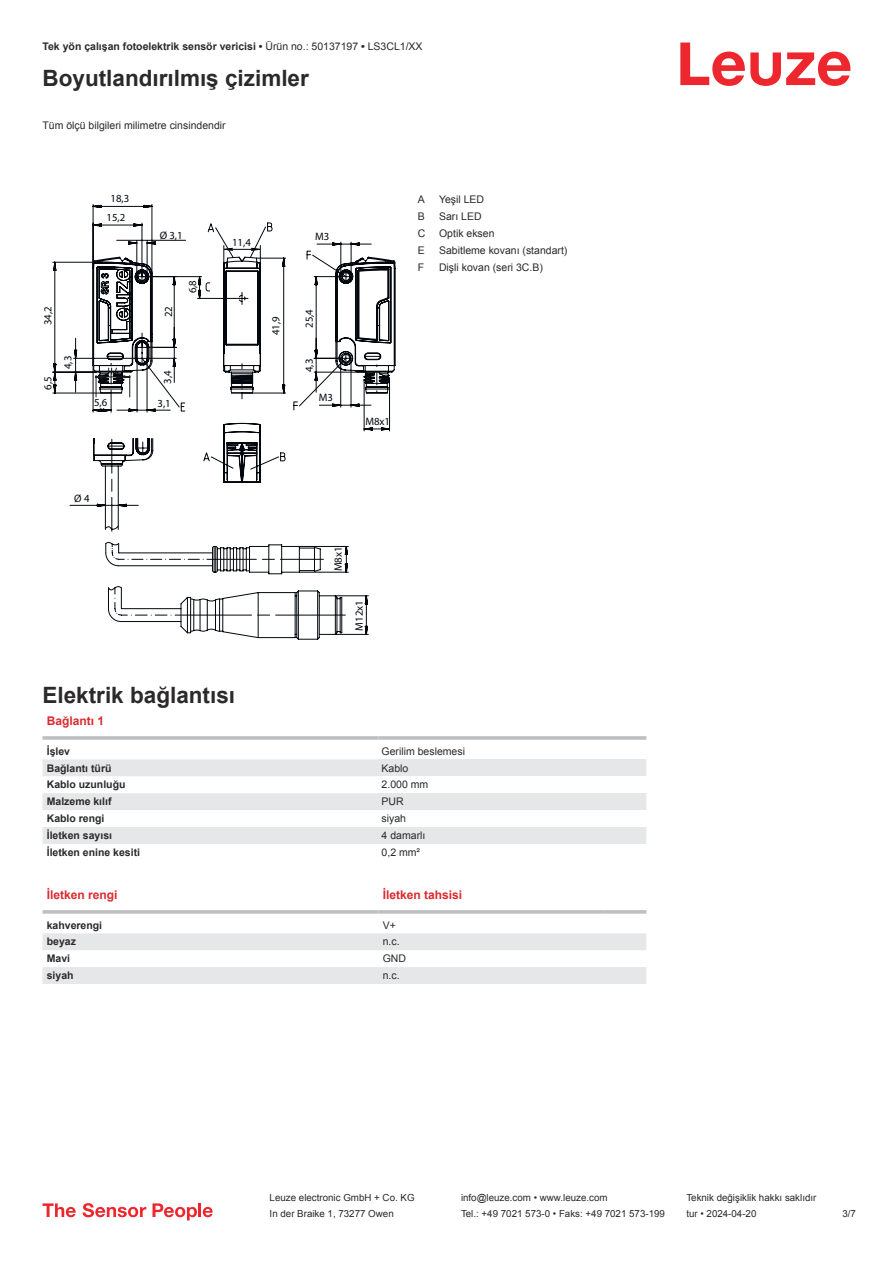
<style>
.page{position:relative;width:893px;height:1263px;background:#fff}
.page>*{position:absolute;margin:0;border:0;box-sizing:border-box;transform-origin:0 0}
.t1{font:700 22.5px "Arial";color:#2b292a}
.t2{font:700 12px "Arial";color:#db2a30}
.t3{font:10.8px/18.8px "Myriad Pro";color:#03080e;text-align:center}
.t4{font:10.5px "Arial";color:#2b292a}
.t5{font:700 10.5px "Arial";color:#2b292a}
.t6{font:9.75px "Arial";color:#2b292a}
.s1{font-weight:400}
</style>
<div class="page">
<svg style="left:680px;top:43px;width:170px;height:43px"></svg>
<svg style="left:43px;top:759px;width:335px;height:85px;fill:#e6e7e9"></svg>
<hr style="left:43px;top:736px;width:335px;height:4px;background:#bdbfc1">
<hr style="left:378px;top:736px;width:268px;height:4px;background:#c8cacc">
<div style="left:378px;top:759px;width:268px;height:17px;background:#e6e7e9"></div>
<div style="left:378px;top:793px;width:268px;height:17px;background:#e6e7e9"></div>
<div style="left:378px;top:827px;width:268px;height:17px;background:#e6e7e9"></div>
<svg style="left:43px;top:933px;width:603px;height:51px"></svg>
<svg style="left:43px;top:910px;width:335px;height:4px"></svg>
<svg style="left:378px;top:910px;width:226px;height:4px"></svg>
<svg style="left:604px;top:910px;width:42px;height:4px"></svg>
<svg style="left:43px;top:1203px;width:33px;height:14px"></svg>
<svg style="left:83px;top:1203px;width:63px;height:14px"></svg>
<svg style="left:153px;top:1203px;width:44px;height:17px"></svg>
<hr style="left:198px;top:1203px;width:3px;height:14px;background:#ed272d">
<svg style="left:203px;top:1207px;width:10px;height:10px"></svg>
<svg style="left:110px;top:616px;width:259px;height:24px"></svg>
<svg style="left:69px;top:204px;width:326px;height:412px"></svg>
<svg style="left:52px;top:261px;width:340px;height:152px"></svg>
<p class="t5" style="left:43px;top:39px;width:382px">Tek yön çalışan fotoelektrik sensör vericisi • <span class="s1">Ürün no.: 50137197</span> • <span class="s1">LS3CL1/XX</span></p>
<h1 class="t1" style="left:43px;top:63px;width:268px">Boyutlandırılmış çizimler</h1>
<p class="t4" style="left:43px;top:118px;width:185px">Tüm ölçü bilgileri milimetre cinsindendir</p>
<p class="t3" style="left:106px;top:190px;width:24px">18,3<br>15,2</p>
<p class="t3" style="left:160px;top:226px;width:25px">Ø 3,1</p>
<p class="t3" style="left:232px;top:233px;width:20px">11,4</p>
<p class="t3" style="left:315px;top:227px;width:16px">M3</p>
<p class="t3" style="left:39px;top:325px;width:20px;rotate:-90deg">34,2</p>
<p class="t3" style="left:39px;top:389px;width:15px;rotate:-90deg">6,5</p>
<p class="t3" style="left:160px;top:317px;width:13px;rotate:-90deg">22</p>
<p class="t3" style="left:184px;top:293px;width:15px;rotate:-90deg">6,8</p>
<p class="t3" style="left:267px;top:335px;width:20px;rotate:-90deg">41,9</p>
<p class="t3" style="left:300px;top:328px;width:20px;rotate:-90deg">25,4</p>
<p class="t3" style="left:59px;top:369px;width:15px;rotate:-90deg">4,3</p>
<p class="t3" style="left:300px;top:372px;width:15px;rotate:-90deg">4,3</p>
<p class="t3" style="left:159px;top:384px;width:15px;rotate:-90deg">3,4</p>
<p class="t3" style="left:94px;top:394px;width:15px">5,6</p>
<p class="t3" style="left:158px;top:395px;width:15px">3,1</p>
<p class="t3" style="left:319px;top:389px;width:16px">M3</p>
<p class="t3" style="left:365px;top:413px;width:26px">M8x1</p>
<p class="t3" style="left:74px;top:489px;width:17px">Ø 4</p>
<p class="t3" style="left:329px;top:571px;width:26px;rotate:-90deg">M8x1</p>
<p class="t3" style="left:350px;top:631px;width:32px;rotate:-90deg">M12x1</p>
<p class="t4" style="left:418px;top:195px;width:9px">A</p>
<p class="t4" style="left:439px;top:192px;width:47px">Yeşil LED</p>
<p class="t4" style="left:418px;top:212px;width:9px">B</p>
<p class="t4" style="left:439px;top:209px;width:44px">Sarı LED</p>
<p class="t4" style="left:418px;top:229px;width:9px">C</p>
<p class="t4" style="left:439px;top:226px;width:57px">Optik eksen</p>
<p class="t4" style="left:418px;top:246px;width:9px">E</p>
<p class="t4" style="left:439px;top:243px;width:130px">Sabitleme kovanı (standart)</p>
<p class="t4" style="left:418px;top:260px;width:8px">F</p>
<p class="t4" style="left:439px;top:260px;width:105px">Dişli kovan (seri 3C.B)</p>
<h1 class="t1" style="left:43px;top:680px;width:194px">Elektrik bağlantısı</h1>
<p class="t2" style="left:47px;top:713px;width:59px">Bağlantı 1</p>
<p class="t5" style="left:47px;top:743px;width:25px">İşlev</p>
<p class="t4" style="left:382px;top:744px;width:85px">Gerilim beslemesi</p>
<p class="t5" style="left:47px;top:760px;width:66px">Bağlantı türü</p>
<p class="t4" style="left:382px;top:764px;width:28px">Kablo</p>
<p class="t5" style="left:47px;top:777px;width:80px">Kablo uzunluğu</p>
<p class="t4" style="left:382px;top:777px;width:48px">2.000 mm</p>
<p class="t5" style="left:47px;top:794px;width:66px">Malzeme kılıf</p>
<p class="t4" style="left:382px;top:798px;width:24px">PUR</p>
<p class="t5" style="left:47px;top:811px;width:59px">Kablo rengi</p>
<p class="t4" style="left:382px;top:811px;width:26px">siyah</p>
<p class="t5" style="left:47px;top:828px;width:67px">İletken sayısı</p>
<p class="t4" style="left:382px;top:828px;width:45px">4 damarlı</p>
<p class="t5" style="left:47px;top:845px;width:95px">İletken enine kesiti</p>
<p class="t4" style="left:382px;top:845px;width:40px">0,2 mm²</p>
<p class="t2" style="left:47px;top:886px;width:72px">İletken rengi</p>
<p class="t2" style="left:383px;top:886px;width:81px">İletken tahsisi</p>
<p class="t5" style="left:47px;top:917px;width:57px">kahverengi</p>
<p class="t4" style="left:383px;top:918px;width:15px">V+</p>
<p class="t5" style="left:47px;top:934px;width:31px">beyaz</p>
<p class="t4" style="left:383px;top:934px;width:18px">n.c.</p>
<p class="t5" style="left:47px;top:955px;width:25px">Mavi</p>
<p class="t4" style="left:383px;top:951px;width:25px">GND</p>
<p class="t5" style="left:47px;top:972px;width:28px">siyah</p>
<p class="t4" style="left:383px;top:968px;width:18px">n.c.</p>
<p class="t6" style="left:270px;top:1191px;width:146px">Leuze electronic GmbH + Co. KG</p>
<p class="t6" style="left:461px;top:1191px;width:148px">info@leuze.com • www.leuze.com</p>
<p class="t6" style="left:686px;top:1191px;width:132px">Teknik değişiklik hakkı saklıdır</p>
<p class="t6" style="left:270px;top:1207px;width:126px">In der Braike 1, 73277 Owen</p>
<p class="t6" style="left:461px;top:1207px;width:205px">Tel.: +49 7021 573-0 • Faks: +49 7021 573-199</p>
<p class="t6" style="left:686px;top:1207px;width:72px">tur • 2024-04-20</p>
<p class="t6" style="left:842px;top:1210px;width:15px">3 /7</p>
</div>
